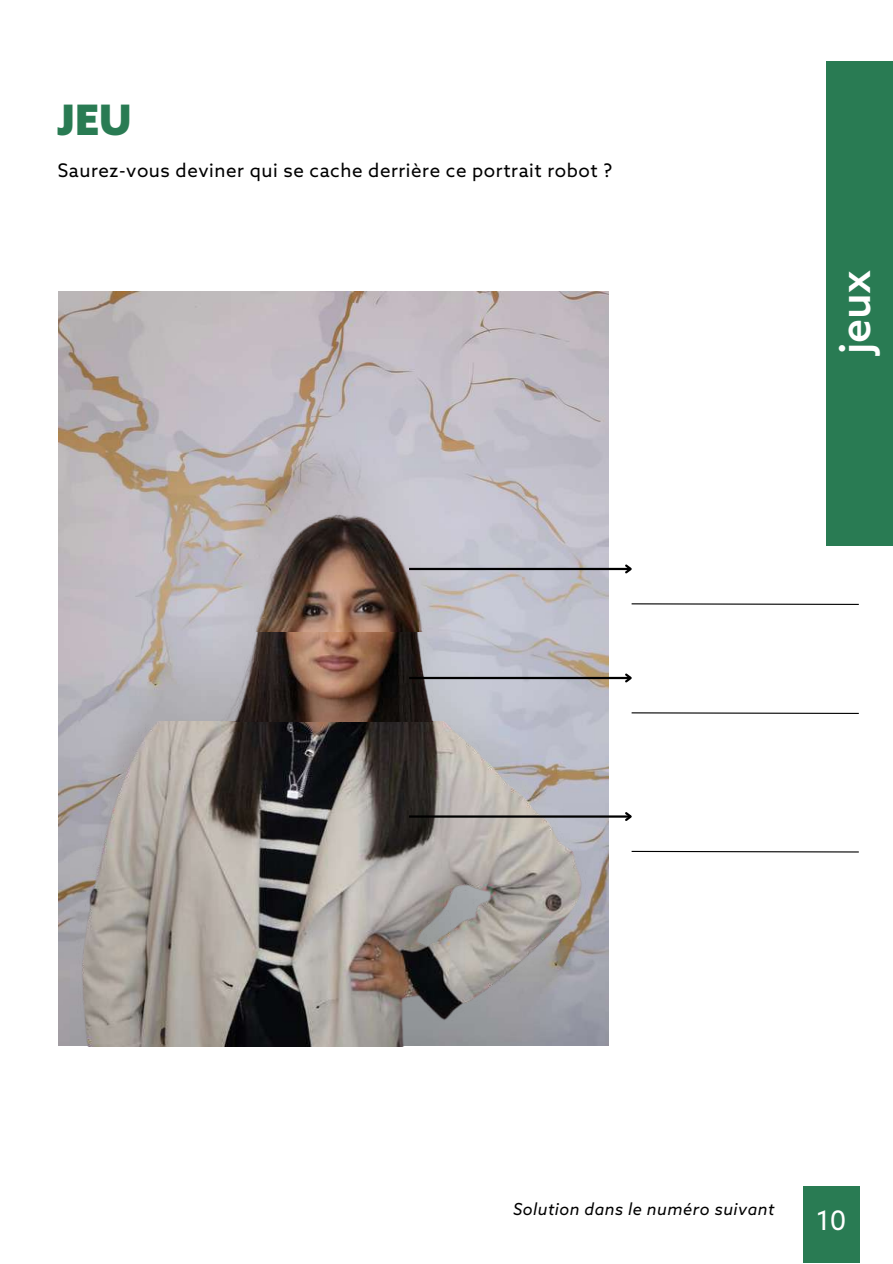
<style>
.page{position:relative;width:893px;height:1264px;background:#fff}
.page>*{position:absolute;margin:0;border:0;box-sizing:border-box;transform-origin:0 0}
.t1{font:500 42.75px "Azo Sans";color:#fff}
.t2{font:900 42px "Azo Sans";color:#297b53}
.t3{font:26.85px "Azo Sans";color:#fff}
.t4{font:18.75px "Azo Sans";letter-spacing:.03em;color:#000}
.t5{font:italic 16.5px "Azo Sans";letter-spacing:.03em;color:#000}
</style>
<div class="page">
<div style="left:803px;top:1186px;width:56px;height:76px;background:#297b53"></div>
<div style="left:825px;top:61px;width:67px;height:484px;background:#297b53"></div>
<img style="left:58px;top:292px;width:550px;height:429px">
<img style="left:58px;top:341px;width:550px;height:291px">
<img style="left:58px;top:721px;width:550px;height:325px">
<img style="left:207px;top:632px;width:270px;height:89px">
<hr style="left:409px;top:568px;width:221px;height:2px;background:#000">
<svg style="left:623px;top:564px;width:9px;height:10px"></svg>
<svg style="left:631px;top:603px;width:228px;height:2px"></svg>
<hr style="left:409px;top:677px;width:221px;height:2px;background:#000">
<svg style="left:623px;top:673px;width:9px;height:10px"></svg>
<svg style="left:631px;top:712px;width:228px;height:2px"></svg>
<hr style="left:409px;top:815px;width:221px;height:2px;background:#000">
<svg style="left:623px;top:812px;width:9px;height:9px"></svg>
<svg style="left:631px;top:850px;width:228px;height:3px"></svg>
<h2 class="t2" style="left:57px;top:98px;width:76px">JEU</h2>
<p class="t4" style="left:58px;top:160px;width:556px">Saurez-vous deviner qui se cache derrière ce portrait robot ?</p>
<h1 class="t1" style="left:832px;top:354px;width:85px;rotate:-90deg">jeux</h1>
<p class="t5" style="left:513px;top:1200px;width:262px">Solution dans le numéro suivant</p>
<h3 class="t3" style="left:816px;top:1206px;width:32px">10</h3>
</div>
